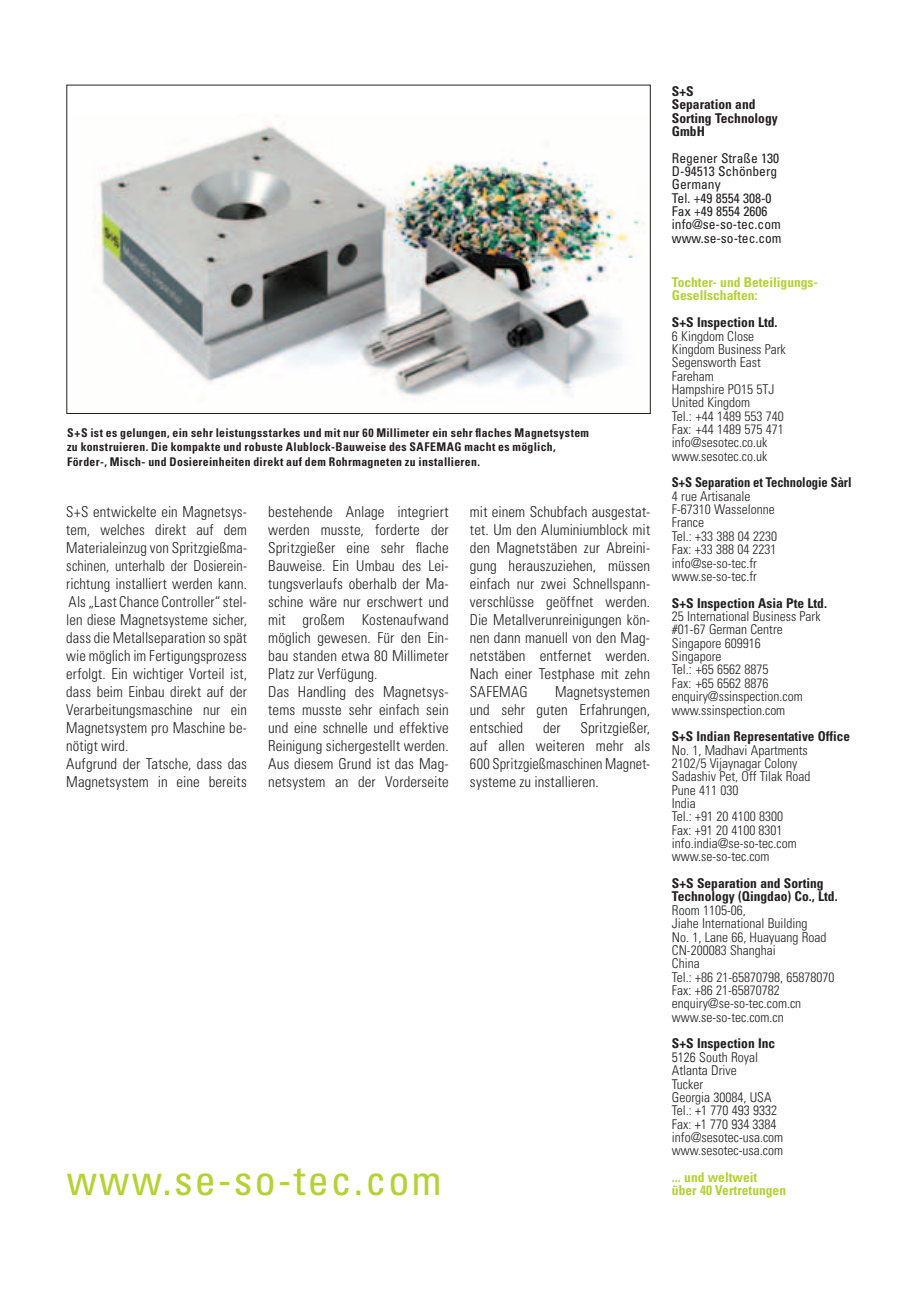
<style>
.page{position:relative;width:919px;height:1289px;background:#fff}
.page>*{position:absolute;margin:0;border:0;box-sizing:border-box;transform-origin:0 0}
.t1{font:condensed 42px "Univers";letter-spacing:.05em;color:#b3d234}
.t2{font:300 condensed 15px/18px "Univers";letter-spacing:.005em;color:#231f20;text-align:justify}
.t3{font:300 condensed 13.5px/13.4px "Univers";color:#231f20}
.t4{font:700 condensed 13.5px/13.4px "Univers";color:#231f20}
.t5{font:13.5px/13.4px "Univers Com 47 Light Cond";color:#231f20}
.t6{font:condensed 13.5px/13.4px "Univers";color:#231f20}
.t7{font:700 condensed 13.5px/13.4px "Univers";color:#b3d234}
.t8{font:700 condensed 13.5px "Univers";color:#231f20;scale:.93 1}
.t9{font:13.5px "Univers Com 67 Bold Cond";color:#231f20}
.t10{font:700 condensed 12px/14.4px "Univers";letter-spacing:.025em;color:#231f20}
</style>
<div class="page">
<img style="left:97px;top:123px;width:549px;height:274px">
<p class="t10" style="left:67px;top:425px;width:523px">S+S ist es gelungen, ein sehr leistungsstarkes und mit nur 60 Millimeter ein sehr flaches Magnetsystem zu konstruieren. Die kompakte und robuste Alublock-Bauweise des SAFEMAG macht es möglich,<br>Förder-, Misch- und Dosiereinheiten direkt auf dem Rohrmagneten zu installieren.</p>
<p class="t2" style="left:66px;top:503px;width:182px;text-align:left">S+S entwickelte ein Magnetsys&shy;tem, welches direkt auf dem<br>Materialeinzug von Spritzgießma&shy;schinen, unterhalb der Dosierein&shy;richtung installiert werden kann.<br>Als „Last Chance Controller“ stel&shy;len diese Magnetsysteme sicher, dass die Metallseparation so spät wie möglich im Fertigungsprozess erfolgt. Ein wichtiger Vorteil ist, dass beim Einbau direkt auf der<br>Verarbeitungsmaschine nur ein<br>Magnetsystem pro Maschine be&shy;nötigt wird.<br>Aufgrund der Tatsche, dass das<br>Magnetsystem in eine bereits</p>
<p class="t2" style="left:268px;top:503px;width:182px;text-align:left">bestehende Anlage integriert werden musste, forderte der<br>Spritzgießer eine sehr flache<br>Bauweise. Ein Umbau des Lei&shy;tungsverlaufs oberhalb der Ma&shy;schine wäre nur erschwert und mit großem Kostenaufwand möglich gewesen. Für den Ein&shy;bau standen etwa 80 Millimeter<br>Platz zur Verfügung.<br>Das Handling des Magnetsys&shy;tems musste sehr einfach sein und eine schnelle und effektive<br>Reinigung sichergestellt werden.<br>Aus diesem Grund ist das Mag&shy;netsystem an der Vorderseite</p>
<p class="t2" style="left:470px;top:503px;width:182px">mit einem Schubfach ausgestat&shy;tet. Um den Aluminiumblock mit den Magnetstäben zur Abreini&shy;gung herauszuziehen, müssen einfach nur zwei Schnellspann&shy;verschlüsse geöffnet werden.<br>Die Metallverunreinigungen kön&shy;nen dann manuell von den Mag&shy;netstäben entfernet werden.<br>Nach einer Testphase mit zehn SAFEMAG</p>
<p class="t2" style="left:470px;top:683px;width:182px;text-indent:85px">Magnetsystemen und sehr guten Erfahrungen, entschied</p>
<p class="t2" style="left:470px;top:719px;width:182px;text-indent:111px">Spritzgießer, auf allen weiteren mehr als 600 Spritzgießmaschinen Magnet&shy;systeme zu installieren.</p>
<p class="t2" style="left:543px;top:719px;width:19px">der</p>
<h1 class="t1" style="left:67px;top:1153px;width:376px">www.se-so-tec.com</h1>
<p class="t4" style="left:672px;top:84px;width:107px">S+S<br>Separation and<br>Sorting Technology<br>GmbH</p>
<p class="t6" style="left:672px;top:151px;width:111px">Regener Straße 130<br>D-94513 Schönberg<br>Germany<br>Tel. +49 8554 308-0<br>Fax +49 8554 2606 info@se-so-tec.com www.se-so-tec.com</p>
<p class="t7" style="left:672px;top:275px;width:148px">Tochter- und Beteiligungs-<br>Gesellschaften:</p>
<p class="t4" style="left:672px;top:315px;width:107px">S+S Inspection Ltd.</p>
<p class="t3" style="left:672px;top:329px;width:115px">6 Kingdom Close<br>Kingdom Business Park<br>Segensworth East<br>Fareham<br>Hampshire PO15 5TJ<br>United Kingdom<br>Tel.: +44 1489 553 740<br>Fax: +44 1489 575 471 info@sesotec.co.uk www.sesotec.co.uk</p>
<p class="t8" style="left:672px;top:474px;width:194px">S+S Separation et Technologie Sàrl</p>
<p class="t3" style="left:672px;top:489px;width:107px">4 rue Artisanale<br>F-67310 Wasselonne<br>France<br>Tel.: +33 388 04 2230<br>Fax: +33 388 04 2231 info@se-so-tec.fr www.se-so-tec.fr</p>
<p class="t4" style="left:672px;top:596px;width:156px">S+S Inspection Asia Pte Ltd.</p>
<p class="t3" style="left:672px;top:609px;width:150px">25 International Business Park #01-67 German Centre<br>Singapore 609916<br>Singapore<br>Tel.: +65 6562 8875<br>Fax: +65 6562 8876 enquiry@ssinspection.com www.ssinspection.com</p>
<p class="t4" style="left:672px;top:729px;width:180px">S+S Indian Representative Office</p>
<p class="t3" style="left:672px;top:743px;width:140px">No. 1, Madhavi Apartments<br>2102/5 Vijaynagar Colony<br>Sadashiv Pet, Off Tilak Road<br>Pune 411 030<br>India<br>Tel.: +91 20 4100 8300<br>Fax: +91 20 4100 8301 info.india@se-so-tec.com www.se-so-tec.com</p>
<p class="t4" style="left:672px;top:876px;width:167px">S+S Separation and Sorting<br>Technology (Qingdao) Co., Ltd.</p>
<p class="t3" style="left:672px;top:903px;width:164px">Room 1105-06,<br>Jiahe International Building<br>No. 1, Lane 66, Huayuang Road<br>CN-200083 Shanghai<br>China<br>Tel.: +86 21-65870798, 65878070<br>Fax: +86 21-65870782 enquiry@se-so-tec.com.cn www.se-so-tec.com.cn</p>
<p class="t9" style="left:672px;top:1035px;width:105px">S+S Inspection Inc</p>
<p class="t5" style="left:672px;top:1050px;width:113px">5126 South Royal<br>Atlanta Drive<br>Tucker<br>Georgia 30084, USA<br>Tel.: +1 770 493 9332<br>Fax: +1 770 934 3384 info@sesotec-usa.com www.sesotec-usa.com</p>
<p class="t7" style="left:672px;top:1170px;width:116px">... und weltweit<br>über 40 Vertretungen</p>
</div>
